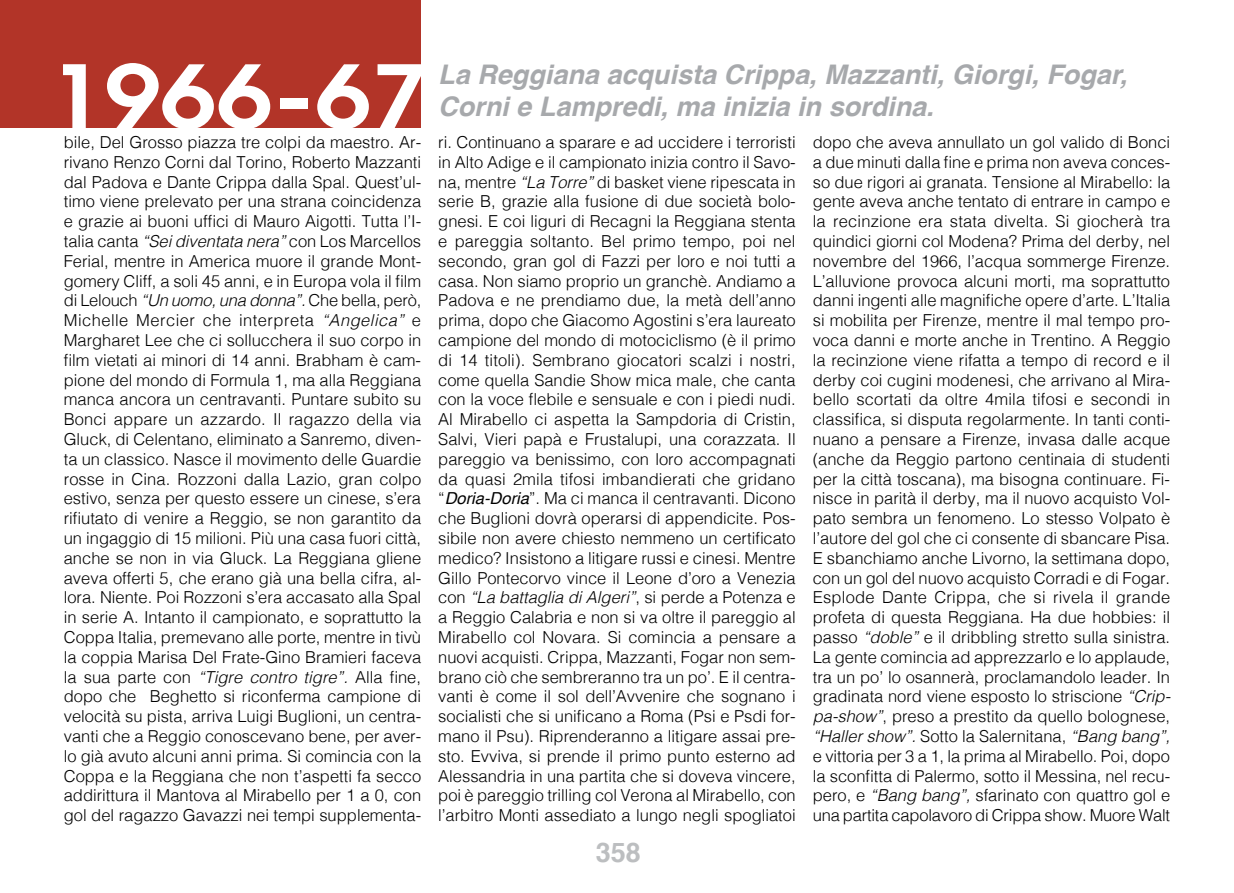
<style>
.page{position:relative;width:1234px;height:893px;background:#fff}
.page>*{position:absolute;margin:0;border:0;box-sizing:border-box;transform-origin:0 0}
.t1{font:600 86.55px "Avant Garde";letter-spacing:-.005em;color:#fff;scale:1.16 1}
.t2{font:italic 700 27px/32.4px "Helvetica";color:#a7a9ac}
.t3{font:700 27px "Helvetica";color:#bcbec0}
.t4{font:300 16.5px/19.8px "Helvetica";color:#000;text-align:justify}
.s1{font-style:italic}
.s2{font-weight:400;font-style:italic}
</style>
<div class="page">
<div style="left:0;top:0;width:421px;height:128px;background:#b23428"></div>
<h1 class="t1" style="left:49px;top:40px;width:327px">1966-67</h1>
<p class="t4" style="left:64px;top:131px;width:359px">bile, Del Grosso piazza tre colpi da maestro. Ar&shy;rivano Renzo Corni dal Torino, Roberto Mazzanti dal Padova e Dante Crippa dalla Spal. Quest’ul&shy;timo viene prelevato per una strana coincidenza e grazie ai buoni uffici di Mauro Aigotti. Tutta l’I&shy;talia canta <span class="s1">“Sei diventata nera”</span> con Los Marcellos Ferial, mentre in America muore il grande Mont&shy;gomery Cliff, a soli 45 anni, e in Europa vola il film di Lelouch <span class="s1">“Un uomo, una donna”.</span> Che bella, però, Michelle Mercier che interpreta <span class="s1">“Angelica”</span> e Margharet Lee che ci sollucchera il suo corpo in film vietati ai minori di 14 anni. Brabham è cam&shy;pione del mondo di Formula 1, ma alla Reggiana manca ancora un centravanti. Puntare subito su Bonci appare un azzardo. Il ragazzo della via Gluck, di Celentano, eliminato a Sanremo, diven&shy;ta un classico. Nasce il movimento delle Guardie rosse in Cina. Rozzoni dalla Lazio, gran colpo estivo, senza per questo essere un cinese, s’era rifiutato di venire a Reggio, se non garantito da un ingaggio di 15 milioni. Più una casa fuori città, anche se non in via Gluck. La Reggiana gliene aveva offerti 5, che erano già una bella cifra, al&shy;lora. Niente. Poi Rozzoni s’era accasato alla Spal in serie A. Intanto il campionato, e soprattutto la Coppa Italia, premevano alle porte, mentre in tivù la coppia Marisa Del Frate-Gino Bramieri faceva la sua parte con <span class="s1">“Tigre contro tigre”.</span> Alla fine, dopo che Beghetto si riconferma campione di velocità su pista, arriva Luigi Buglioni, un centra&shy;vanti che a Reggio conoscevano bene, per aver&shy;lo già avuto alcuni anni prima. Si comincia con la Coppa e la Reggiana che non t’aspetti fa secco addirittura il Mantova al Mirabello per 1 a 0, con gol del ragazzo Gavazzi nei tempi supplementa-</p>
<p class="t4" style="left:438px;top:131px;width:359px">ri. Continuano a sparare e ad uccidere i terroristi in Alto Adige e il campionato inizia contro il Savo&shy;na, mentre <span class="s1">“La Torre”</span> di basket viene ripescata in serie B, grazie alla fusione di due società bolo&shy;gnesi. E coi liguri di Recagni la Reggiana stenta e pareggia soltanto. Bel primo tempo, poi nel secondo, gran gol di Fazzi per loro e noi tutti a casa. Non siamo proprio un granchè. Andiamo a Padova e ne prendiamo due, la metà dell’anno prima, dopo che Giacomo Agostini s’era laureato campione del mondo di motociclismo (è il primo di 14 titoli). Sembrano giocatori scalzi i nostri, come quella Sandie Show mica male, che canta con la voce flebile e sensuale e con i piedi nudi.<br>Al Mirabello ci aspetta la Sampdoria di Cristin, Salvi, Vieri papà e Frustalupi, una corazzata. Il pareggio va benissimo, con loro accompagnati da quasi 2mila tifosi imbandierati che gridano “<span class="s2">Doria-Doria</span>”. Ma ci manca il centravanti. Dicono che Buglioni dovrà operarsi di appendicite. Pos&shy;sibile non avere chiesto nemmeno un certificato medico? Insistono a litigare russi e cinesi. Mentre Gillo Pontecorvo vince il Leone d’oro a Venezia con <span class="s1">“La battaglia di Algeri”</span>, si perde a Potenza e a Reggio Calabria e non si va oltre il pareggio al Mirabello col Novara. Si comincia a pensare a nuovi acquisti. Crippa, Mazzanti, Fogar non sem&shy;brano ciò che sembreranno tra un po’. E il centra&shy;vanti è come il sol dell’Avvenire che sognano i socialisti che si unificano a Roma (Psi e Psdi for&shy;mano il Psu). Riprenderanno a litigare assai pre&shy;sto. Evviva, si prende il primo punto esterno ad Alessandria in una partita che si doveva vincere, poi è pareggio trilling col Verona al Mirabello, con l’arbitro Monti assediato a lungo negli spogliatoi</p>
<p class="t4" style="left:812px;top:131px;width:359px">dopo che aveva annullato un gol valido di Bonci a due minuti dalla fine e prima non aveva conces&shy;so due rigori ai granata. Tensione al Mirabello: la gente aveva anche tentato di entrare in campo e la recinzione era stata divelta. Si giocherà tra quindici giorni col Modena? Prima del derby, nel novembre del 1966, l’acqua sommerge Firenze.<br>L’alluvione provoca alcuni morti, ma soprattutto danni ingenti alle magnifiche opere d’arte. L’Italia si mobilita per Firenze, mentre il mal tempo pro&shy;voca danni e morte anche in Trentino. A Reggio la recinzione viene rifatta a tempo di record e il derby coi cugini modenesi, che arrivano al Mira&shy;bello scortati da oltre 4mila tifosi e secondi in classifica, si disputa regolarmente. In tanti conti&shy;nuano a pensare a Firenze, invasa dalle acque (anche da Reggio partono centinaia di studenti per la città toscana), ma bisogna continuare. Fi&shy;nisce in parità il derby, ma il nuovo acquisto Vol&shy;pato sembra un fenomeno. Lo stesso Volpato è l’autore del gol che ci consente di sbancare Pisa.<br>E sbanchiamo anche Livorno, la settimana dopo, con un gol del nuovo acquisto Corradi e di Fogar.<br>Esplode Dante Crippa, che si rivela il grande profeta di questa Reggiana. Ha due hobbies: il passo <span class="s1">“doble”</span> e il dribbling stretto sulla sinistra.<br>La gente comincia ad apprezzarlo e lo applaude, tra un po’ lo osannerà, proclamandolo leader. In gradinata nord viene esposto lo striscione <span class="s1">“Crip&shy;pa-show”</span>, preso a prestito da quello bolognese, <span class="s1">“Haller show”.</span> Sotto la Salernitana, <span class="s1">“Bang bang”, </span>e vittoria per 3 a 1, la prima al Mirabello. Poi, dopo la sconfitta di Palermo, sotto il Messina, nel recu&shy;pero, e <span class="s1">“Bang bang”,</span> sfarinato con quattro gol e una partita capolavoro di Crippa show. Muore Walt</p>
<h2 class="t2" style="left:438px;top:59px;width:690px">La Reggiana acquista Crippa, Mazzanti, Giorgi, Fogar,<br>Corni e Lampredi, ma inizia in sordina.</h2>
<h2 class="t3" style="left:595px;top:831px;width:47px">358</h2>
</div>
